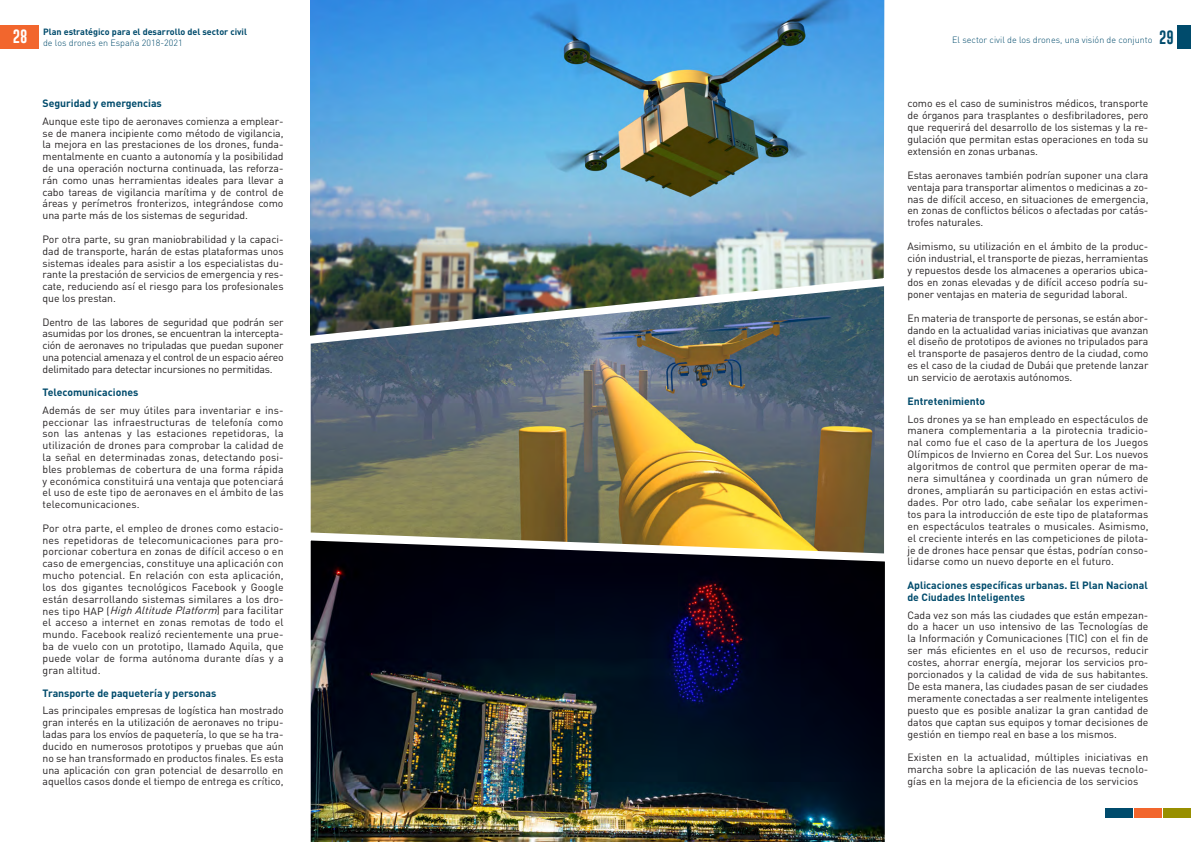
<style>
.page{position:relative;width:1191px;height:842px;background:#fff}
.page>*{position:absolute;margin:0;border:0;box-sizing:border-box;transform-origin:0 0}
.t1{font:14px "Gobold";color:#fff}
.t2{font:14px "Gobold";color:#004b6c}
.t3{font:10.5px/11.8px "DIN Pro";letter-spacing:-.005em;color:#231f20;text-align:justify}
.t4{font:700 10.5px/11.9px "DIN Pro";color:#004b6c}
.t5{font:300 9px "DIN Pro";color:#004b6c}
.t6{font:700 9px "DIN Pro";color:#004b6c}
.s1{font-style:italic}
</style>
<div class="page">
<div style="left:1106px;top:808px;width:27px;height:10px;background:#004b6c"></div>
<div style="left:1134px;top:808px;width:28px;height:10px;background:#f2662d"></div>
<div style="left:1163px;top:808px;width:28px;height:10px;background:#988f00"></div>
<div style="left:0;top:25px;width:39px;height:24px;background:#f2662d"></div>
<div style="left:1176px;top:25px;width:15px;height:24px;background:#004b6c"></div>
<svg style="left:310px;top:349px;width:574px;height:179px;background:#76745e"></svg>
<img style="left:310px;top:0;width:575px;height:349px">
<img style="left:310px;top:528px;width:575px;height:314px">
<p class="t6" style="left:43px;top:26px;width:205px">Plan estratégico para el desarrollo del sector civil</p>
<p class="t5" style="left:43px;top:37px;width:141px">de los drones en España 2018-2021</p>
<h1 class="t1" style="left:13px;top:27px;width:16px">28</h1>
<h1 class="t2" style="left:1159px;top:29px;width:16px">29</h1>
<p class="t5" style="left:952px;top:33px;width:202px">El sector civil de los drones, una visión de conjunto</p>
<p class="t4" style="left:43px;top:97px;width:121px">Seguridad y emergencias</p>
<p class="t3" style="left:43px;top:115px;width:242px">Aunque este tipo de aeronaves comienza a emplear&shy;se de manera incipiente como método de vigilancia, la mejora en las prestaciones de los drones, funda&shy;mentalmente en cuanto a autonomía y la posibilidad de una operación nocturna continuada, las reforza&shy;rán como unas herramientas ideales para llevar a cabo tareas de vigilancia marítima y de control de áreas y perímetros fronterizos, integrándose como una parte más de los sistemas de seguridad.</p>
<p class="t3" style="left:43px;top:233px;width:242px">Por otra parte, su gran maniobrabilidad y la capaci&shy;dad de transporte, harán de estas plataformas unos sistemas ideales para asistir a los especialistas du&shy;rante la prestación de servicios de emergencia y res&shy;cate, reduciendo así el riesgo para los profesionales que los prestan.</p>
<p class="t3" style="left:43px;top:315px;width:242px">Dentro de las labores de seguridad que podrán ser asumidas por los drones, se encuentran la intercepta&shy;ción de aeronaves no tripuladas que puedan suponer una potencial amenaza y el control de un espacio aéreo delimitado para detectar incursiones no permitidas.</p>
<p class="t4" style="left:43px;top:386px;width:97px">Telecomunicaciones</p>
<p class="t3" style="left:43px;top:404px;width:242px">Además de ser muy útiles para inventariar e ins&shy;peccionar las infraestructuras de telefonía como son las antenas y las estaciones repetidoras, la utilización de drones para comprobar la calidad de la señal en determinadas zonas, detectando posi&shy;bles problemas de cobertura de una forma rápida y económica constituirá una ventaja que potenciará el uso de este tipo de aeronaves en el ámbito de las telecomunicaciones.</p>
<p class="t3" style="left:43px;top:522px;width:242px">Por otra parte, el empleo de drones como estacio&shy;nes repetidoras de telecomunicaciones para pro&shy;porcionar cobertura en zonas de difícil acceso o en caso de emergencias, constituye una aplicación con mucho potencial. En relación con esta aplicación, los dos gigantes tecnológicos Facebook y Google están desarrollando sistemas similares a los dro&shy;nes tipo HAP (<span class="s1">HighAltitudePlatform</span>) para facilitar el acceso a internet en zonas remotas de todo el mundo. Facebook realizó recientemente una prue&shy;ba de vuelo con un prototipo, llamado Aquila, que puede volar de forma autónoma durante días y a gran altitud.</p>
<p class="t4" style="left:43px;top:687px;width:175px">Transporte de paquetería y personas</p>
<p class="t3" style="left:43px;top:704px;width:242px">Las principales empresas de logística han mostrado gran interés en la utilización de aeronaves no tripu&shy;ladas para los envíos de paquetería, lo que se ha tra&shy;ducido en numerosos prototipos y pruebas que aún no se han transformado en productos finales. Es esta una aplicación con gran potencial de desarrollo en aquellos casos donde el tiempo de entrega es crítico,</p>
<p class="t3" style="left:907px;top:97px;width:242px">como es el caso de suministros médicos, transporte de órganos para trasplantes o desfibriladores, pero que requerirá del desarrollo de los sistemas y la re&shy;gulación que permitan estas operaciones en toda su extensión en zonas urbanas.</p>
<p class="t3" style="left:907px;top:169px;width:242px">Estas aeronaves también podrían suponer una clara ventaja para transportar alimentos o medicinas a zo&shy;nas de difícil acceso, en situaciones de emergencia, en zonas de conflictos bélicos o afectadas por catás&shy;trofes naturales.</p>
<p class="t3" style="left:907px;top:240px;width:242px">Asimismo, su utilización en el ámbito de la produc&shy;ción industrial, el transporte de piezas, herramientas y repuestos desde los almacenes a operarios ubica&shy;dos en zonas elevadas y de difícil acceso podría su&shy;poner ventajas en materia de seguridad laboral.</p>
<p class="t3" style="left:907px;top:311px;width:242px">En materia de transporte de personas, se están abor&shy;dando en la actualidad varias iniciativas que avanzan el diseño de prototipos de aviones no tripulados para el transporte de pasajeros dentro de la ciudad, como es el caso de la ciudad de Dubái que pretende lanzar un servicio de aerotaxis autónomos.</p>
<p class="t4" style="left:907px;top:395px;width:79px">Entretenimiento</p>
<p class="t3" style="left:907px;top:412px;width:242px">Los drones ya se han empleado en espectáculos de manera complementaria a la pirotecnia tradicio&shy;nal como fue el caso de la apertura de los Juegos Olímpicos de Invierno en Corea del Sur. Los nuevos algoritmos de control que permiten operar de ma&shy;nera simultánea y coordinada un gran número de drones, ampliarán su participación en estas activi&shy;dades. Por otro lado, cabe señalar los experimen&shy;tos para la introducción de este tipo de plataformas en espectáculos teatrales o musicales. Asimismo, el creciente interés en las competiciones de pilota&shy;je de drones hace pensar que éstas, podrían conso&shy;lidarse como un nuevo deporte en el futuro.</p>
<p class="t4" style="left:907px;top:579px;width:242px">Aplicaciones específicas urbanas. El Plan Nacional de Ciudades Inteligentes</p>
<p class="t3" style="left:907px;top:608px;width:242px">Cada vez son más las ciudades que están empezan&shy;do a hacer un uso intensivo de las Tecnologías de la Información y Comunicaciones (TIC) con el fin de ser más eficientes en el uso de recursos, reducir costes, ahorrar energía, mejorar los servicios pro&shy;porcionados y la calidad de vida de sus habitantes.<br>De esta manera, las ciudades pasan de ser ciudades meramente conectadas a ser realmente inteligentes puesto que es posible analizar la gran cantidad de datos que captan sus equipos y tomar decisiones de gestión en tiempo real en base a los mismos.</p>
<p class="t3" style="left:907px;top:751px;width:242px">Existen en la actualidad, múltiples iniciativas en marcha sobre la aplicación de las nuevas tecnolo&shy;gías en la mejora de la eficiencia de los servicios</p>
</div>
